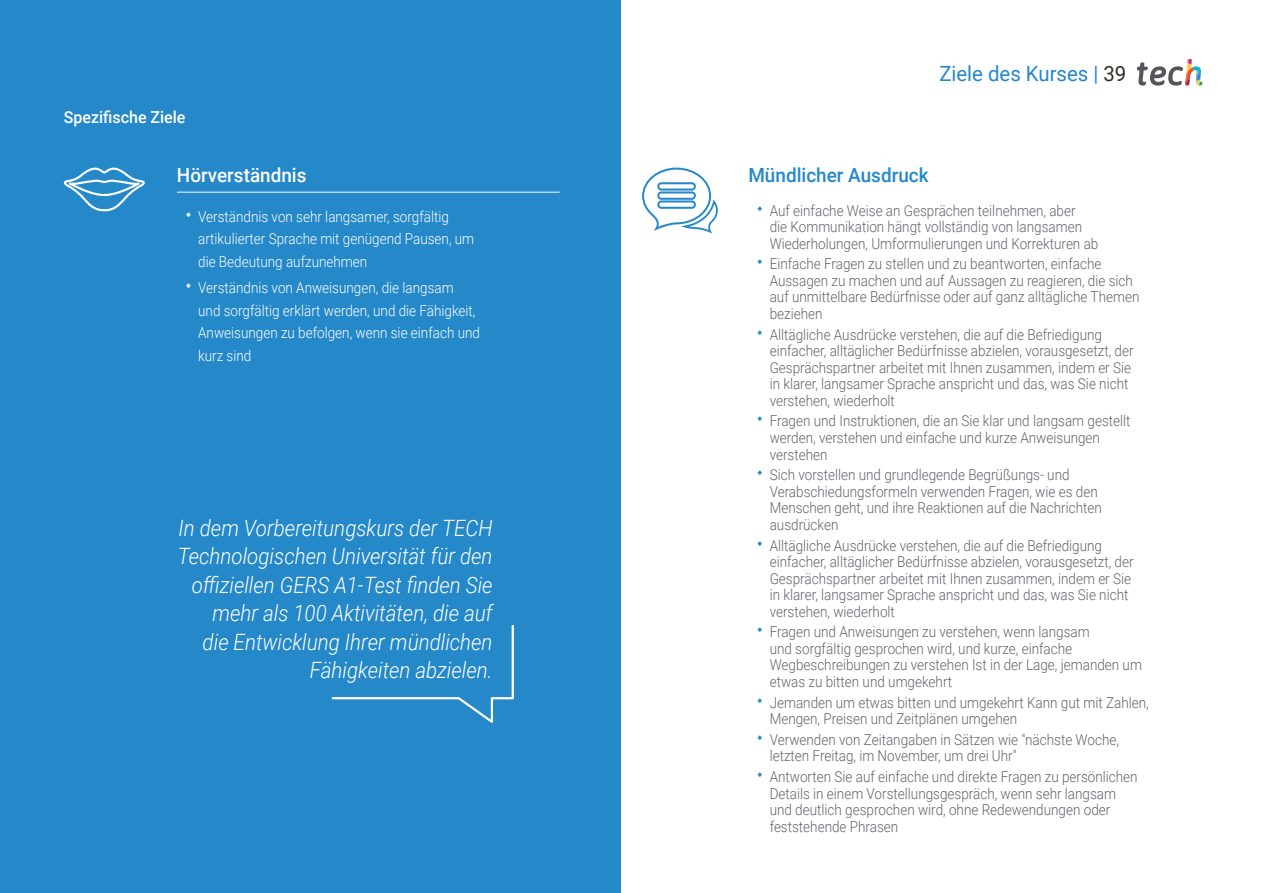
<style>
.page{position:relative;width:1263px;height:893px;background:#fff}
.page>*{position:absolute;margin:0;border:0;box-sizing:border-box;transform-origin:0 0}
.t1{font:italic 300 22.5px/28.5px "Roboto";color:#fff;text-align:right;scale:.91 1}
.t2{font:21px "Roboto";color:#2488c9}
.t3{font:500 19.5px "Roboto";color:#2488c9}
.t4{font:500 19.5px "Roboto";color:#fff}
.t5{font:500 16.5px "Roboto";color:#fff}
.t6{font:300 15px/16.5px "Roboto";color:#61646a;scale:.9 1}
.t7{font:300 15px/22.5px "Roboto";color:#fff;scale:.9 1}
.s1{color:#312e20}
</style>
<div class="page">
<svg style="left:1137px;top:59px;width:65px;height:27px"></svg>
<div style="left:0;top:0;width:621px;height:893px;background:#2488c9"></div>
<svg style="left:64px;top:168px;width:81px;height:43px"></svg>
<hr style="left:177px;top:192px;width:383px;height:1px;background:#fff">
<svg style="left:331px;top:625px;width:183px;height:98px"></svg>
<svg style="left:642px;top:168px;width:76px;height:65px"></svg>
<p class="t5" style="left:64px;top:106px;width:123px">Spezifische Ziele</p>
<h3 class="t4" style="left:177px;top:162px;width:131px">Hörverständnis</h3>
<p class="t7" style="left:198px;top:205px;width:308px">Verständnis von sehr langsamer, sorgfältig artikulierter Sprache mit genügend Pausen, um die Bedeutung aufzunehmen</p>
<p class="t7" style="left:198px;top:276px;width:315px">Verständnis von Anweisungen, die langsam<br>und sorgfältig erklärt werden, und die Fähigkeit, Anweisungen zu befolgen, wenn sie einfach und kurz sind</p>
<h1 class="t1" style="left:178px;top:513px;width:347px">In dem Vorbereitungskurs der TECH Technologischen Universität für den offiziellen GERS A1-Test finden Sie mehr als 100 Aktivitäten, die auf<br>die Entwicklung Ihrer mündlichen Fähigkeiten abzielen.</h1>
<h2 class="t2" style="left:939px;top:59px;width:189px">Ziele des Kurses | <span class="s1">39</span></h2>
<h3 class="t3" style="left:748px;top:162px;width:182px">Mündlicher Ausdruck</h3>
<p class="t6" style="left:770px;top:202px;width:367px">Auf einfache Weise an Gesprächen teilnehmen, aber<br>die Kommunikation hängt vollständig von langsamen<br>Wiederholungen, Umformulierungen und Korrekturen ab</p>
<p class="t6" style="left:770px;top:255px;width:412px">Einfache Fragen zu stellen und zu beantworten, einfache Aussagen zu machen und auf Aussagen zu reagieren, die sich auf unmittelbare Bedürfnisse oder auf ganz alltägliche Themen beziehen</p>
<p class="t6" style="left:770px;top:326px;width:406px">Alltägliche Ausdrücke verstehen, die auf die Befriedigung einfacher, alltäglicher Bedürfnisse abzielen, vorausgesetzt, der Gesprächspartner arbeitet mit Ihnen zusammen, indem er Sie in klarer, langsamer Sprache anspricht und das, was Sie nicht verstehen, wiederholt</p>
<p class="t6" style="left:770px;top:412px;width:402px">Fragen und Instruktionen, die an Sie klar und langsam gestellt werden, verstehen und einfache und kurze Anweisungen verstehen</p>
<p class="t6" style="left:770px;top:466px;width:371px">Sich vorstellen und grundlegende Begrüßungs- und Verabschiedungsformeln verwenden Fragen, wie es den Menschen geht, und ihre Reaktionen auf die Nachrichten ausdrücken</p>
<p class="t6" style="left:770px;top:536px;width:406px">Alltägliche Ausdrücke verstehen, die auf die Befriedigung einfacher, alltäglicher Bedürfnisse abzielen, vorausgesetzt, der Gesprächspartner arbeitet mit Ihnen zusammen, indem er Sie in klarer, langsamer Sprache anspricht und das, was Sie nicht verstehen, wiederholt</p>
<p class="t6" style="left:770px;top:623px;width:415px">Fragen und Anweisungen zu verstehen, wenn langsam<br>und sorgfältig gesprochen wird, und kurze, einfache Wegbeschreibungen zu verstehen Ist in der Lage, jemanden um etwas zu bitten und umgekehrt</p>
<p class="t6" style="left:770px;top:693px;width:423px">Jemanden um etwas bitten und umgekehrt Kann gut mit Zahlen,<br>Mengen, Preisen und Zeitplänen umgehen</p>
<p class="t6" style="left:770px;top:731px;width:390px">Verwenden von Zeitangaben in Sätzen wie "nächste Woche, letzten Freitag, im November, um drei Uhr"</p>
<p class="t6" style="left:770px;top:768px;width:410px">Antworten Sie auf einfache und direkte Fragen zu persönlichen Details in einem Vorstellungsgespräch, wenn sehr langsam und deutlich gesprochen wird, ohne Redewendungen oder feststehende Phrasen</p>
</div>
